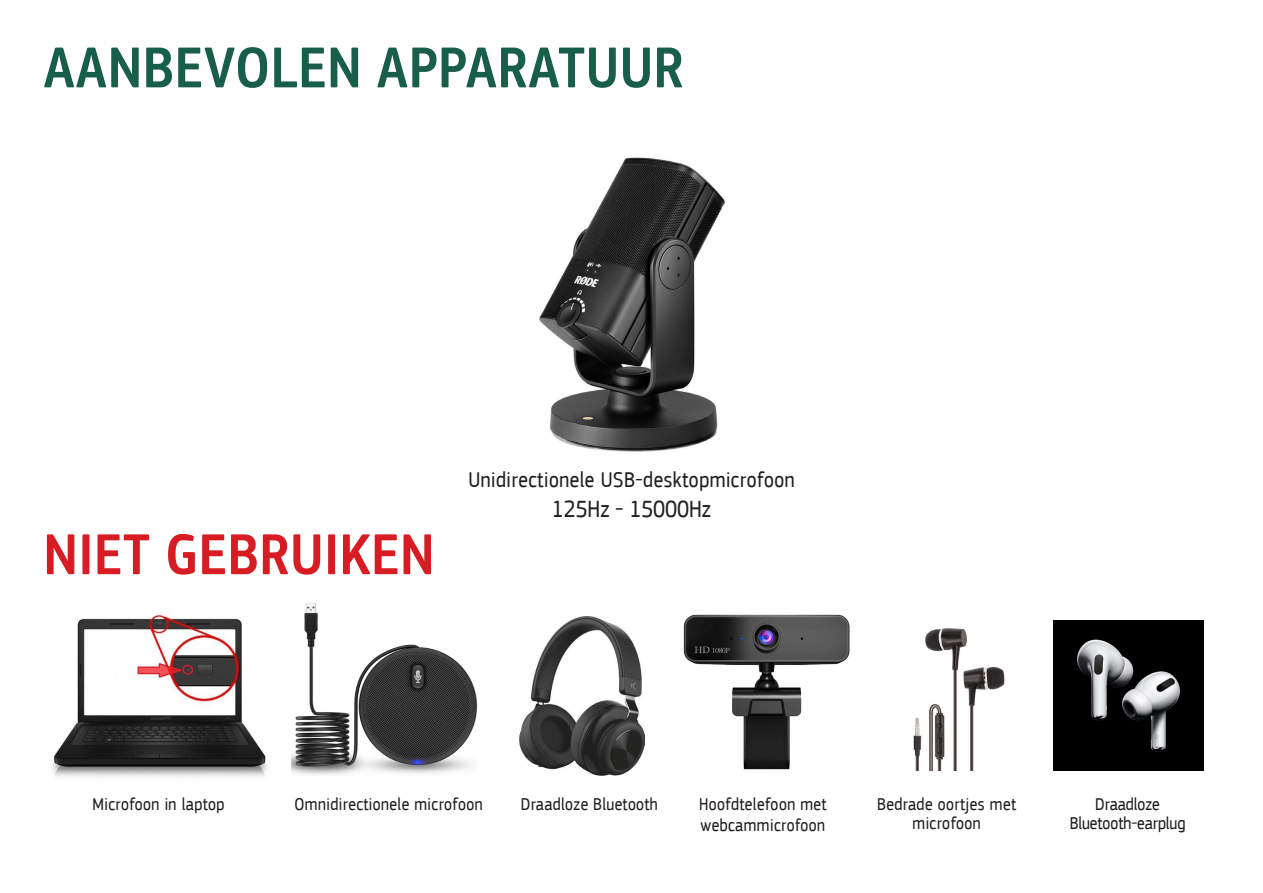
<style>
.page{position:relative;width:1263px;height:893px;background:#fff}
.page>*{position:absolute;margin:0;border:0;box-sizing:border-box;transform-origin:0 0}
.t1{font:500 60px "EC Square Sans Cond Pro";letter-spacing:.02em;color:#185e4a}
.t2{font:500 60px "EC Square Sans Cond Pro";letter-spacing:.02em;color:#d81c23}
.t3{font:24.6px "EC Square Sans Cond Pro";color:#231f20}
.t4{font:22.35px "EC Square Sans Cond Pro";letter-spacing:.025em;color:#231f20}
.t5{font:18px/21.6px "EC Square Sans Cond Pro";letter-spacing:.025em;color:#231f20}
.t6{font:18px/19.5px "EC Square Sans Cond Pro";color:#231f20;text-align:center}
</style>
<div class="page">
<img style="left:51px;top:613px;width:217px;height:164px">
<img style="left:292px;top:602px;width:185px;height:173px">
<img style="left:683px;top:614px;width:167px;height:155px">
<img style="left:913px;top:628px;width:92px;height:143px">
<img style="left:1053px;top:621px;width:150px;height:150px">
<img style="left:520px;top:617px;width:125px;height:158px">
<img style="left:539px;top:157px;width:186px;height:295px">
<p class="t1" style="left:44px;top:32px;width:641px">AANBEVOLEN APPARATUUR</p>
<p class="t2" style="left:44px;top:519px;width:392px">NIET GEBRUIKEN</p>
<p class="t4" style="left:468px;top:467px;width:328px">Unidirectionele USB-desktopmicrofoon</p>
<p class="t3" style="left:552px;top:495px;width:161px">125Hz - 15000Hz</p>
<p class="t5" style="left:92px;top:793px;width:133px">Microfoon in laptop</p>
<p class="t5" style="left:295px;top:793px;width:190px">Omnidirectionele microfoon</p>
<p class="t5" style="left:699px;top:793px;width:129px">Hoofdtelefoon met webcammicrofoon</p>
<p class="t5" style="left:521px;top:793px;width:139px">Draadloze Bluetooth</p>
<p class="t5" style="left:877px;top:794px;width:140px;line-height:19.5px;text-align:center">Bedrade oortjes met microfoon</p>
<p class="t6" style="left:1070px;top:794px;width:117px">Draadloze<br>Bluetooth-earplug</p>
</div>
